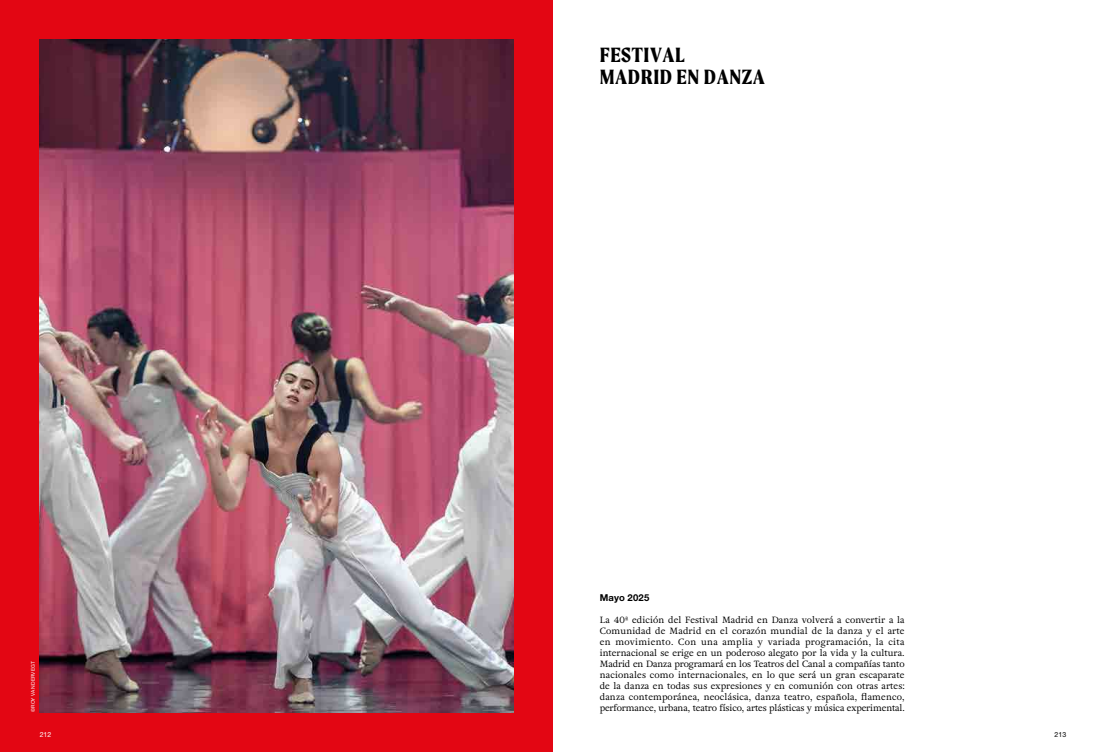
<style>
.page{position:relative;width:1106px;height:752px;background:#fff}
.page>*{position:absolute;margin:0;border:0;box-sizing:border-box;transform-origin:0 0}
.t1{font:700 22px/22px "Moret";letter-spacing:.025em;color:#000}
.t2{font:700 9.5px "Helvetica Neue LT Pro";letter-spacing:.02em;color:#000}
.t3{font:9px/11px "Adriane Text";letter-spacing:-.015em;color:#000;text-align:justify}
.t4{font:7px "Helvetica Neue LT Pro";color:#fff}
.t5{font:7px "Helvetica Neue LT Pro";color:#000}
.t6{font:5px "Helvetica Neue LT Pro";letter-spacing:.04em;color:#fff}
</style>
<div class="page">
<div style="left:0;top:0;width:553px;height:751px;background:#e30613"></div>
<img style="left:40px;top:40px;width:473px;height:671px">
<p class="t6" style="left:30px;top:711px;width:52px;rotate:-90deg">©ROY VANDERVEGT</p>
<h1 class="t1" style="left:600px;top:43px;width:167px">FESTIVAL<br>MADRID EN DANZA</h1>
<p class="t2" style="left:600px;top:591px;width:51px">Mayo 2025</p>
<p class="t3" style="left:600px;top:614px;width:306px">La 40ª edición del Festival Madrid en Danza volverá a convertir a la Comunidad de Madrid en el corazón mundial de la danza y el arte en movimiento. Con una amplia y variada programación, la cita internacional se erige en un poderoso alegato por la vida y la cultura.<br>Madrid en Danza programará en los Teatros del Canal a compañías tanto nacionales como internacionales, en lo que será un gran escaparate de la danza en todas sus expresiones y en comunión con otras artes: danza contemporánea, neoclásica, danza teatro, española, flamenco,</p>
<p class="t3" style="left:600px;top:702px;width:306px">performance, urbana, teatro físico, artes plásticas y música experimental.</p>
<p class="t4" style="left:40px;top:729px;width:13px">212</p>
<p class="t5" style="left:1054px;top:729px;width:13px">213</p>
</div>
